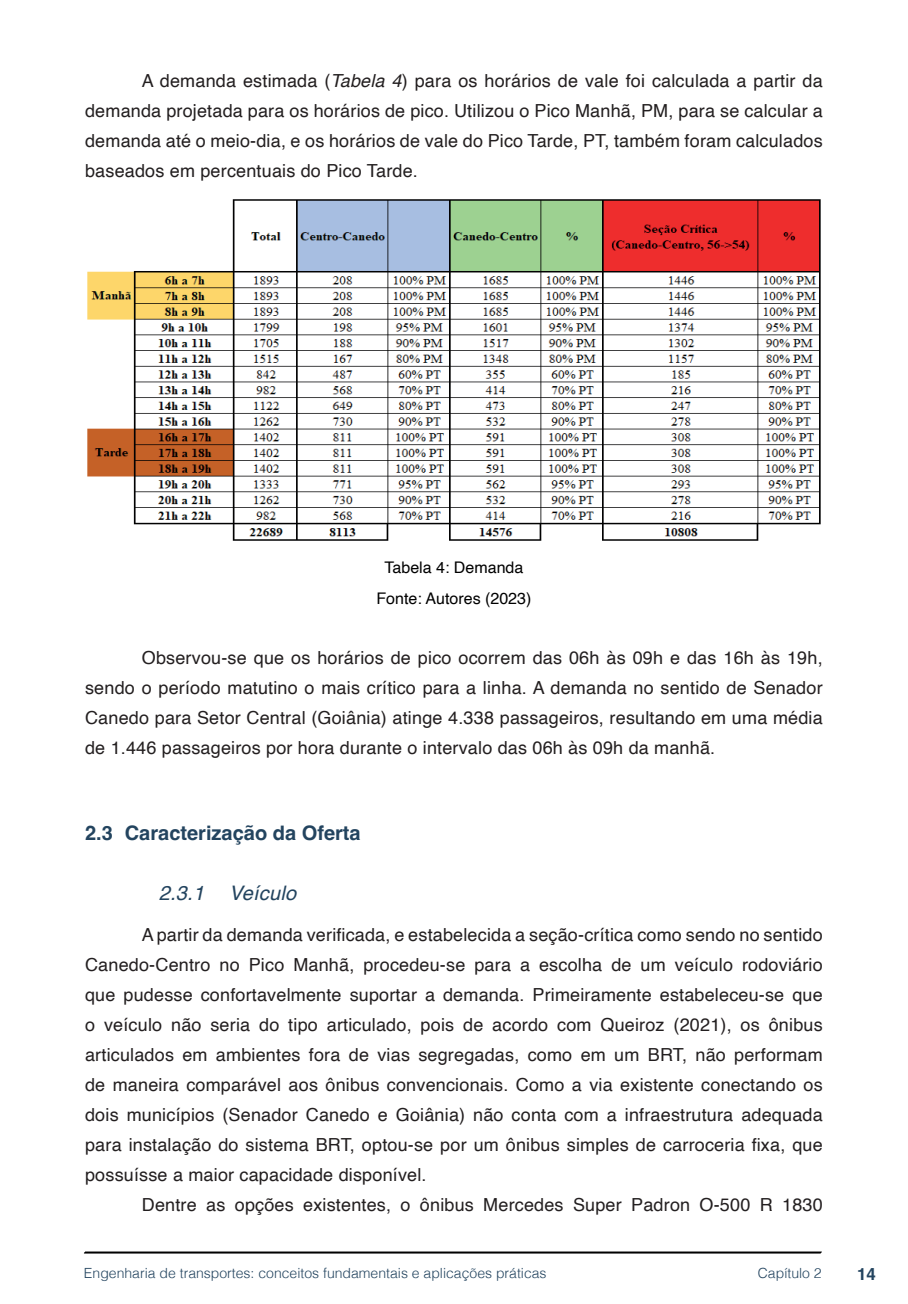
<style>
.page{position:relative;width:908px;height:1304px;background:#fff}
.page>*{position:absolute;margin:0;border:0;box-sizing:border-box;transform-origin:0 0}
.t1{font:700 20px "Helvetica";color:#23445f}
.t2{font:italic 20px "Helvetica";letter-spacing:.01em;color:#23445f}
.t3{font:18px/30px "Helvetica";letter-spacing:.01em;color:#231f20;text-align:justify}
.t4{font:700 16.8px "Helvetica";color:#23445f}
.t5{font:16px/30.6px "Helvetica";color:#000;text-align:center}
.t6{font:300 14px "Helvetica";color:#23445f}
.s1{font-style:italic}
</style>
<div class="page">
<svg style="left:84px;top:1251px;width:737px;height:3px;background:#515151"></svg>
<img style="left:87px;top:199px;width:734px;height:342px">
<p class="t3" style="left:85px;top:66px;width:738px;text-indent:57px">A demanda estimada (<span class="s1">Tabela 4</span>) para os horários de vale foi calculada a partir da demanda projetada para os horários de pico. Utilizou o Pico Manhã, PM, para se calcular a demanda até o meio-dia, e os horários de vale do Pico Tarde, PT, também foram calculados baseados em percentuais do Pico Tarde.</p>
<p class="t5" style="left:376px;top:553px;width:156px">Tabela 4: Demanda<br>Fonte: Autores (2023)</p>
<p class="t3" style="left:85px;top:643px;width:738px;text-indent:57px">Observou-se que os horários de pico ocorrem das 06h às 09h e das 16h às 19h, sendo o período matutino o mais crítico para a linha. A demanda no sentido de Senador Canedo para Setor Central (Goiânia) atinge 4.338 passageiros, resultando em uma média de 1.446 passageiros por hora durante o intervalo das 06h às 09h da manhã.</p>
<p class="t1" style="left:85px;top:821px;width:277px">2.3 Caracterização da Oferta</p>
<p class="t2" style="left:159px;top:877px;width:47px">2.3.1</p>
<p class="t2" style="left:229px;top:877px;width:68px">Veículo</p>
<p class="t3" style="left:85px;top:920px;width:738px;text-indent:57px">A partir da demanda verificada, e estabelecida a seção-crítica como sendo no sentido Canedo-Centro no Pico Manhã, procedeu-se para a escolha de um veículo rodoviário que pudesse confortavelmente suportar a demanda. Primeiramente estabeleceu-se que o veículo não seria do tipo articulado, pois de acordo com Queiroz (2021), os ônibus articulados em ambientes fora de vias segregadas, como em um BRT, não performam de maneira comparável aos ônibus convencionais. Como a via existente conectando os dois municípios (Senador Canedo e Goiânia) não conta com a infraestrutura adequada para instalação do sistema BRT, optou-se por um ônibus simples de carroceria fixa, que possuísse a maior capacidade disponível.</p>
<p class="t3" style="left:142px;top:1190px;width:682px">Dentre as opções existentes, o ônibus Mercedes Super Padron O-500 R 1830</p>
<p class="t6" style="left:84px;top:1261px;width:464px">Engenharia de transportes: conceitos fundamentais e aplicações práticas</p>
<p class="t6" style="left:757px;top:1261px;width:65px">Capítulo 2</p>
<p class="t4" style="left:856px;top:1264px;width:20px">14</p>
</div>
